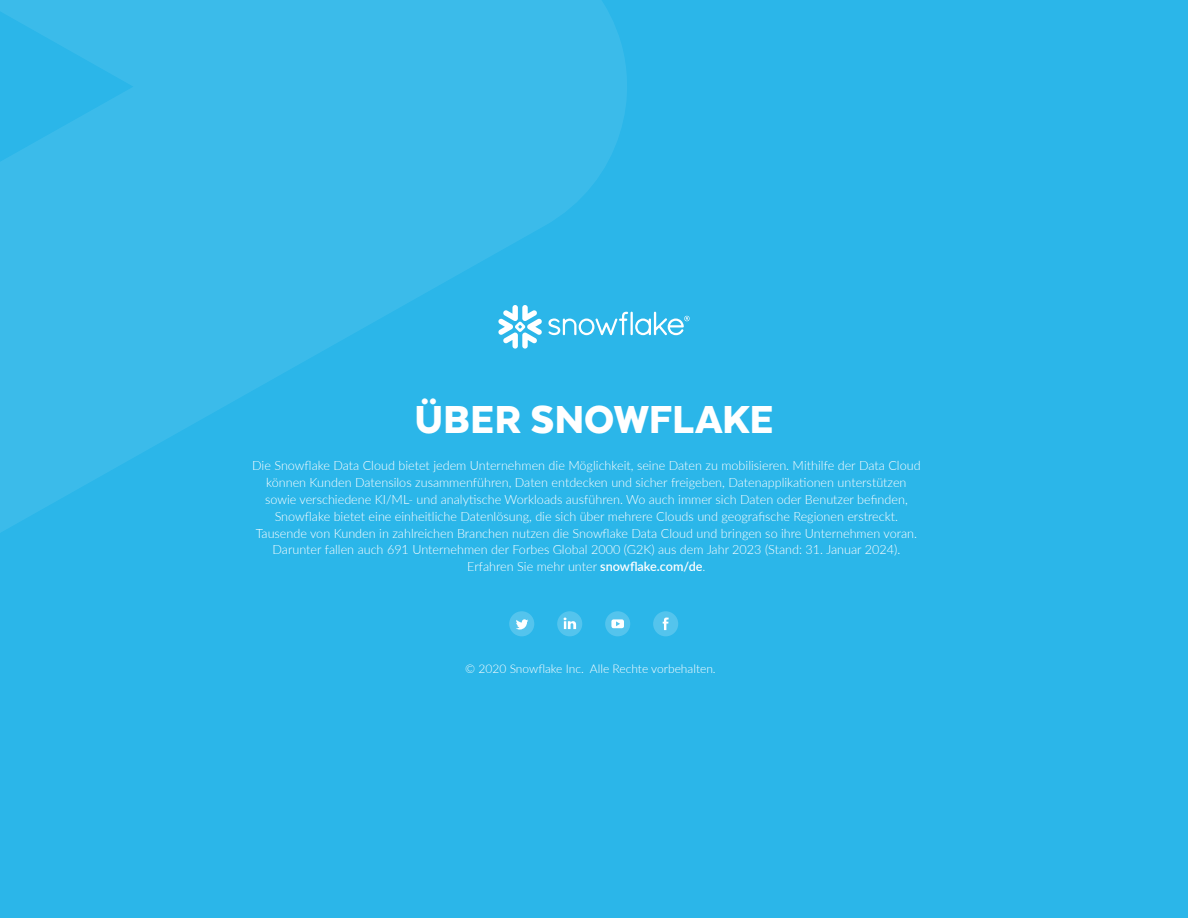
<style>
.page{position:relative;width:1188px;height:918px;background:#2bb6e9}
.page>*{position:absolute;margin:0;border:0;box-sizing:border-box;transform-origin:0 0}
.t1{font:900 45px "Texta";letter-spacing:-.005em;color:#fff}
.t2{font:300 12.75px/16.8px "Lato";color:#fff;text-align:center}
.t3{font:300 12px "Lato";color:#fff}
.s1{font-weight:600}
</style>
<div class="page">
<svg style="left:0;top:0;width:627px;height:533px;fill:#3bbbea"></svg>
<div style="left:509px;top:611px;width:25px;height:25px;background:#54c4ed;border-radius:50%"></div>
<svg style="left:516px;top:619px;width:12px;height:11px"></svg>
<div style="left:653px;top:611px;width:25px;height:25px;background:#54c4ed;border-radius:12px"></div>
<svg style="left:663px;top:618px;width:6px;height:12px"></svg>
<svg style="left:557px;top:611px;width:25px;height:25px"></svg>
<svg style="left:564px;top:618px;width:12px;height:11px"></svg>
<div style="left:605px;top:611px;width:25px;height:25px;background:#54c4ed;border-radius:50%"></div>
<svg style="left:611px;top:619px;width:13px;height:9px"></svg>
<svg style="left:498px;top:305px;width:192px;height:44px"></svg>
<h1 class="t1" style="left:414px;top:396px;width:361px">ÜBER SNOWFLAKE</h1>
<p class="t2" style="left:252px;top:457px;width:670px">Die Snowflake Data Cloud bietet jedem Unternehmen die Möglichkeit, seine Daten zu mobilisieren. Mithilfe der Data Cloud können Kunden Datensilos zusammenführen, Daten entdecken und sicher freigeben, Datenapplikationen unterstützen sowie verschiedene KI/ML- und analytische Workloads ausführen. Wo auch immer sich Daten oder Benutzer befinden, Snowflake bietet eine einheitliche Datenlösung, die sich über mehrere Clouds und geografische Regionen erstreckt.<br>Tausende von Kunden in zahlreichen Branchen nutzen die Snowflake Data Cloud und bringen so ihre Unternehmen voran.<br>Darunter fallen auch 691 Unternehmen der Forbes Global 2000 (G2K) aus dem Jahr 2023 (Stand: 31. Januar 2024).<br>Erfahren Sie mehr unter <span class="s1">snowflake.com/de</span>.</p>
<p class="t3" style="left:465px;top:660px;width:252px">© 2020 Snowflake Inc. Alle Rechte vorbehalten.</p>
</div>
